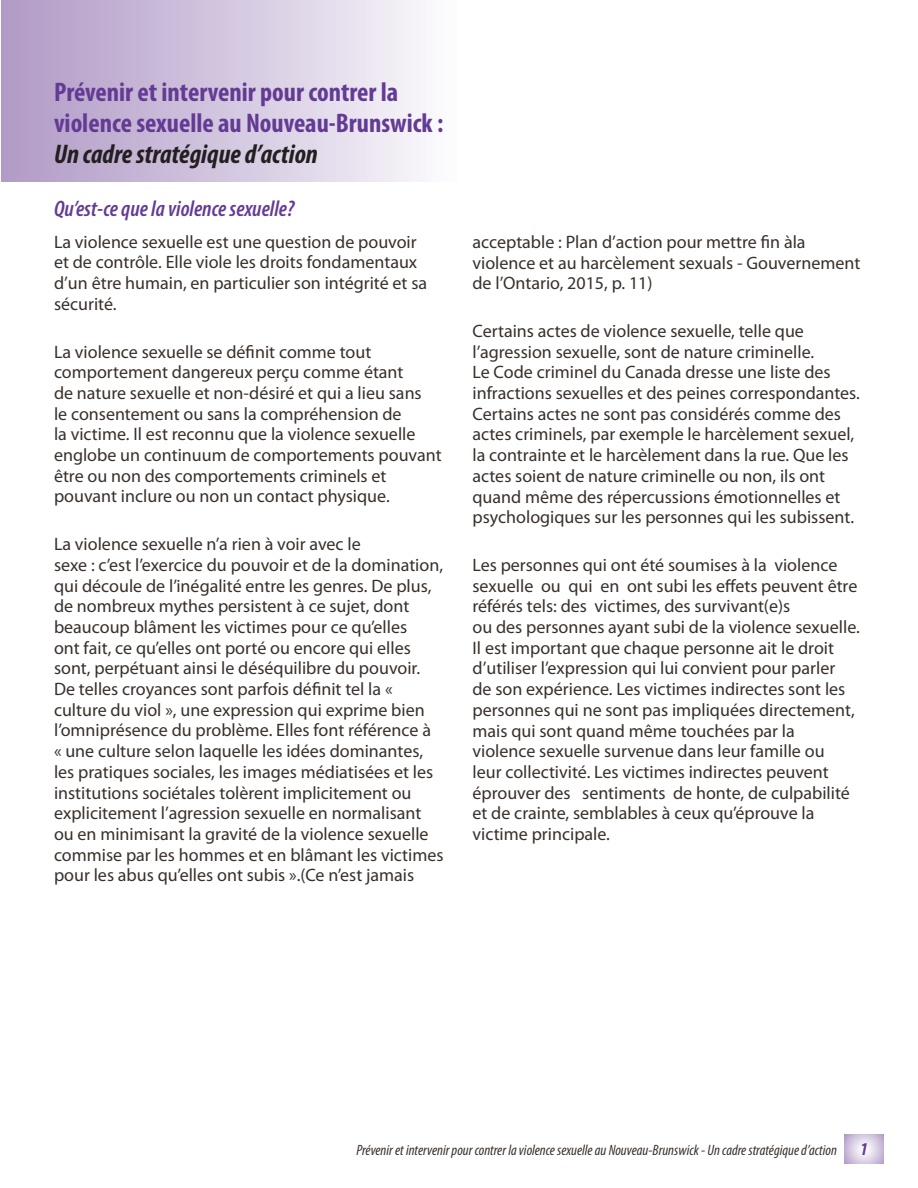
<style>
.page{position:relative;width:918px;height:1188px;background:#fff}
.page>*{position:absolute;margin:0;border:0;box-sizing:border-box;transform-origin:0 0}
.Heading{font:700 condensed 27px/31px "Myriad Pro";color:#633b95}
.Subhead{font:italic 600 condensed 22.5px "Myriad Pro";color:#633b95}
.Body_Text{font:18px/20.7px "Myriad Pro";color:#39302b}
.Body_Text-2{font:italic 700 condensed 18px "Myriad Pro";color:#633b95}
.t1{font:italic condensed 15px "Myriad Pro";color:#39302b}
.s1{font-style:italic;color:#231f20}
</style>
<div class="page">
<svg style="left:845px;top:1134px;width:38px;height:30px"></svg>
<div style="left:1px;top:0;width:458px;height:181px;background:linear-gradient(to right,#af98c5,#fbfbfd)"></div>
<p class="Heading" style="left:54px;top:77px;width:391px">Prévenir et intervenir pour contrer la violence sexuelle au Nouveau-Brunswick :<br><span class="s1">Un cadre stratégique d’action</span></p>
<p class="Subhead" style="left:54px;top:197px;width:242px">Qu’est-ce que la violence sexuelle?</p>
<p class="Body_Text" style="left:54px;top:232px;width:375px">La violence sexuelle est une question de pouvoir et de contrôle. Elle viole les droits fondamentaux d’un être humain, en particulier son intégrité et sa sécurité.</p>
<p class="Body_Text" style="left:54px;top:341px;width:389px">La violence sexuelle se définit comme tout comportement dangereux perçu comme étant<br>de nature sexuelle et non-désiré et qui a lieu sans<br>le consentement ou sans la compréhension de<br>la victime. Il est reconnu que la violence sexuelle englobe un continuum de comportements pouvant être ou non des comportements criminels et pouvant inclure ou non un contact physique.</p>
<p class="Body_Text" style="left:54px;top:534px;width:391px">La violence sexuelle n’a rien à voir avec le<br>sexe : c’est l’exercice du pouvoir et de la domination, qui découle de l’inégalité entre les genres. De plus, de nombreux mythes persistent à ce sujet, dont beaucoup blâment les victimes pour ce qu’elles<br>ont fait, ce qu’elles ont porté ou encore qui elles sont, perpétuant ainsi le déséquilibre du pouvoir.<br>De telles croyances sont parfois définit tel la « culture du viol », une expression qui exprime bien l’omniprésence du problème. Elles font référence à<br>« une culture selon laquelle les idées dominantes, les pratiques sociales, les images médiatisées et les institutions sociétales tolèrent implicitement ou explicitement l’agression sexuelle en normalisant ou en minimisant la gravité de la violence sexuelle commise par les hommes et en blâmant les victimes pour les abus qu’elles ont subis ».(Ce n’est jamais</p>
<p class="Body_Text" style="left:472px;top:232px;width:389px">acceptable : Plan d’action pour mettre fin àla violence et au harcèlement sexuals - Gouvernement de l’Ontario, 2015, p. 11)</p>
<p class="Body_Text" style="left:472px;top:321px;width:389px">Certains actes de violence sexuelle, telle que l’agression sexuelle, sont de nature criminelle.<br>Le Code criminel du Canada dresse une liste des infractions sexuelles et des peines correspondantes.<br>Certains actes ne sont pas considérés comme des actes criminels, par exemple le harcèlement sexuel, la contrainte et le harcèlement dans la rue. Que les actes soient de nature criminelle ou non, ils ont quand même des répercussions émotionnelles et psychologiques sur les personnes qui les subissent.</p>
<p class="Body_Text" style="left:472px;top:555px;width:389px">Les personnes qui ont été soumises à la violence sexuelle ou qui en ont subi les effets peuvent être référés tels: des victimes, des survivant(e)s<br>ou des personnes ayant subi de la violence sexuelle.<br>Il est important que chaque personne ait le droit d’utiliser l’expression qui lui convient pour parler<br>de son expérience. Les victimes indirectes sont les personnes qui ne sont pas impliquées directement, mais qui sont quand même touchées par la violence sexuelle survenue dans leur famille ou<br>leur collectivité. Les victimes indirectes peuvent éprouver des sentiments de honte, de culpabilité et de crainte, semblables à ceux qu’éprouve la victime principale.</p>
<p class="t1" style="left:356px;top:1142px;width:482px">Prévenir et intervenir pour contrer la violence sexuelle au Nouveau-Brunswick - Un cadre stratégique d’action</p>
<p class="Body_Text-2" style="left:860px;top:1140px;width:9px">1</p>
</div>
